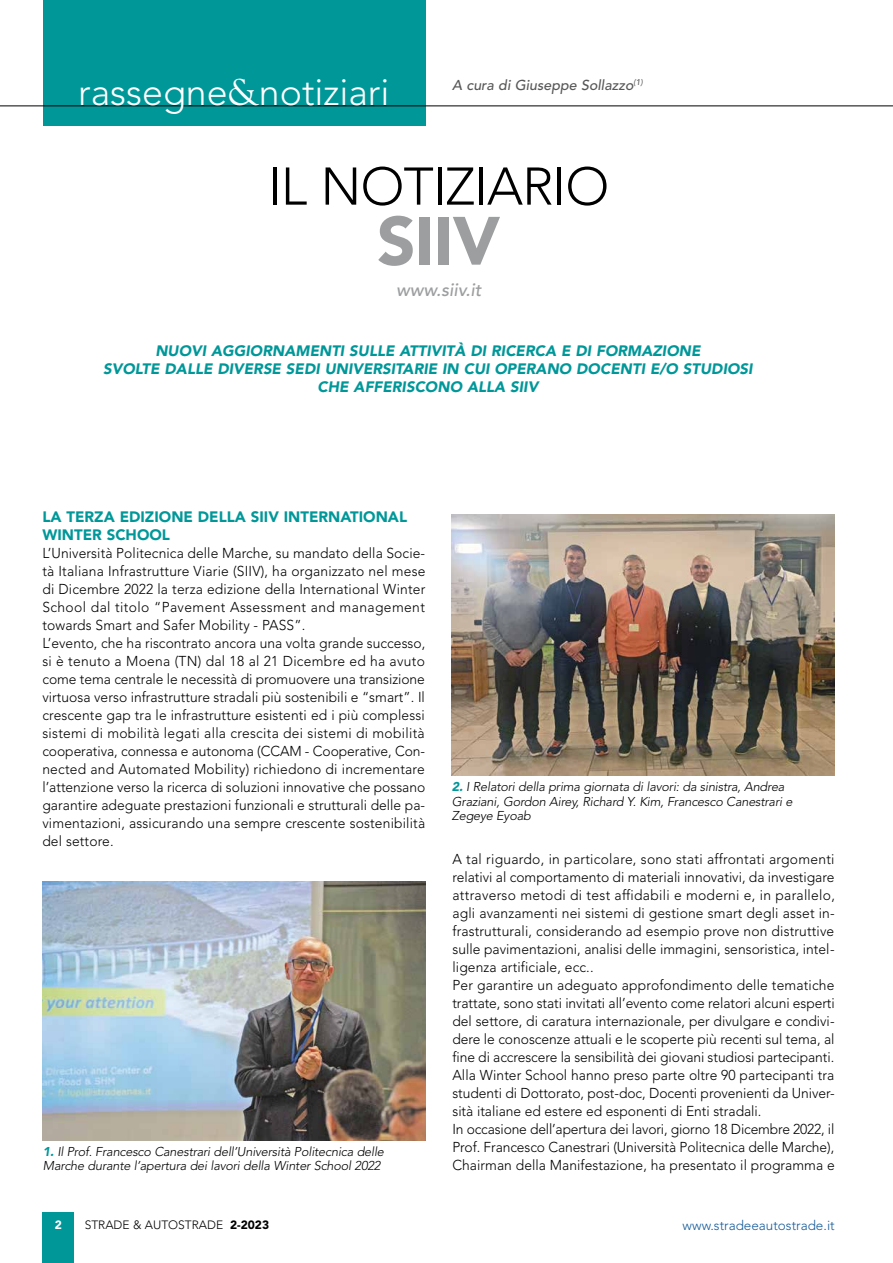
<style>
.page{position:relative;width:893px;height:1263px;background:#fff}
.page>*{position:absolute;margin:0;border:0;box-sizing:border-box;transform-origin:0 0}
.t1{font:900 67.5px "Avenir";color:#9c9e9f}
.t2{font:300 52.5px "Avenir";letter-spacing:-.015em;color:#000}
.t3{font:300 37.5px "Avenir";color:#fff}
.t4{font:italic 500 18px "Avenir";color:#9c9e9f}
.t5{font:italic 900 15px/18px "Avenir";color:#009799;text-align:center}
.t6{font:900 15px/18px "Avenir";color:#009799}
.t7{font:300 14.25px/18px "Avenir";letter-spacing:.005em;color:#000}
.t8{font:italic 500 14.25px "Avenir";color:#58585a}
.t9{font:300 13.5px "Avenir";color:#165b9a}
.t10{font:italic 300 12.75px/14.2px "Avenir";letter-spacing:-.015em;color:#000}
.t11{font:300 12px "Avenir";color:#000}
.t12{font:900 12px "Avenir";color:#fff}
.s1{font-family:"Goudy Std";font-weight:400}
.s2{font-weight:900;color:#009799}
.s3{font-weight:900}
</style>
<div class="page">
<div style="left:42px;top:1212px;width:32px;height:51px;background:#009799"></div>
<div style="left:43px;top:0;width:383px;height:126px;background:#009799"></div>
<hr style="left:0;top:106px;width:893px;height:1px;background:#000">
<img style="left:43px;top:881px;width:383px;height:259px">
<img style="left:452px;top:514px;width:383px;height:261px">
<h3 class="t3" style="left:78px;top:70px;width:313px">rassegne<span class="s1">&amp;</span>notiziari</h3>
<p class="t8" style="left:452px;top:76px;width:192px">A cura di Giuseppe Sollazzo<sup>(1)</sup></p>
<h2 class="t2" style="left:268px;top:156px;width:343px">IL NOTIZIARIO</h2>
<h1 class="t1" style="left:377px;top:200px;width:125px">SIIV</h1>
<p class="t4" style="left:396px;top:279px;width:87px">www.siiv.it</p>
<p class="t5" style="left:103px;top:341px;width:651px">NUOVI AGGIORNAMENTI SULLE ATTIVITÀ DI RICERCA E DI FORMAZIONE<br>SVOLTE DALLE DIVERSE SEDI UNIVERSITARIE IN CUI OPERANO DOCENTI E/O STUDIOSI<br>CHE AFFERISCONO ALLA SIIV</p>
<p class="t6" style="left:42px;top:508px;width:366px">LA TERZA EDIZIONE DELLA SIIV INTERNATIONAL<br>WINTER SCHOOL</p>
<p class="t7" style="left:42px;top:544px;width:384px">L’Università Politecnica delle Marche, su mandato della Socie&shy;tà Italiana Infrastrutture Viarie (SIIV), ha organizzato nel mese di Dicembre 2022 la terza edizione della International Winter School dal titolo “Pavement Assessment and management towards Smart and Safer Mobility - PASS”.<br>L’evento, che ha riscontrato ancora una volta grande successo, si è tenuto a Moena (TN) dal 18 al 21 Dicembre ed ha avuto come tema centrale le necessità di promuovere una transizione virtuosa verso infrastrutture stradali più sostenibili e “smart”. Il crescente gap tra le infrastrutture esistenti ed i più complessi sistemi di mobilità legati alla crescita dei sistemi di mobilità cooperativa, connessa e autonoma (CCAM - Cooperative, Con&shy;nected and Automated Mobility) richiedono di incrementare l’attenzione verso la ricerca di soluzioni innovative che possano garantire adeguate prestazioni funzionali e strutturali delle pa&shy;vimentazioni, assicurando una sempre crescente sostenibilità del settore.</p>
<p class="t10" style="left:43px;top:1144px;width:343px"><span class="s2">1.</span> Il Prof. Francesco Canestrari dell’Università Politecnica delle<br>Marche durante l’apertura dei lavori della Winter School 2022</p>
<p class="t10" style="left:452px;top:780px;width:342px"><span class="s2">2.</span> I Relatori della prima giornata di lavori: da sinistra, Andrea<br>Graziani, Gordon Airey, Richard Y. Kim, Francesco Canestrari e<br>Zegeye Eyoab</p>
<p class="t7" style="left:452px;top:850px;width:384px">A tal riguardo, in particolare, sono stati affrontati argomenti relativi al comportamento di materiali innovativi, da investigare attraverso metodi di test affidabili e moderni e, in parallelo, agli avanzamenti nei sistemi di gestione smart degli asset in&shy;frastrutturali, considerando ad esempio prove non distruttive sulle pavimentazioni, analisi delle immagini, sensoristica, intel&shy;ligenza artificiale, ecc..<br>Per garantire un adeguato approfondimento delle tematiche trattate, sono stati invitati all’evento come relatori alcuni esperti del settore, di caratura internazionale, per divulgare e condivi&shy;dere le conoscenze attuali e le scoperte più recenti sul tema, al fine di accrescere la sensibilità dei giovani studiosi partecipanti.<br>Alla Winter School hanno preso parte oltre 90 partecipanti tra studenti di Dottorato, post-doc, Docenti provenienti da Univer&shy;sità italiane ed estere ed esponenti di Enti stradali.<br>In occasione dell’apertura dei lavori, giorno 18 Dicembre 2022, il Prof. Francesco Canestrari (Università Politecnica delle Marche), Chairman della Manifestazione, ha presentato il programma e</p>
<p class="t12" style="left:55px;top:1217px;width:9px">2</p>
<p class="t11" style="left:85px;top:1217px;width:186px">STRADE &amp; AUTOSTRADE <span class="s3">2-2023</span></p>
<p class="t9" style="left:683px;top:1217px;width:154px">www.stradeeautostrade.it</p>
</div>
